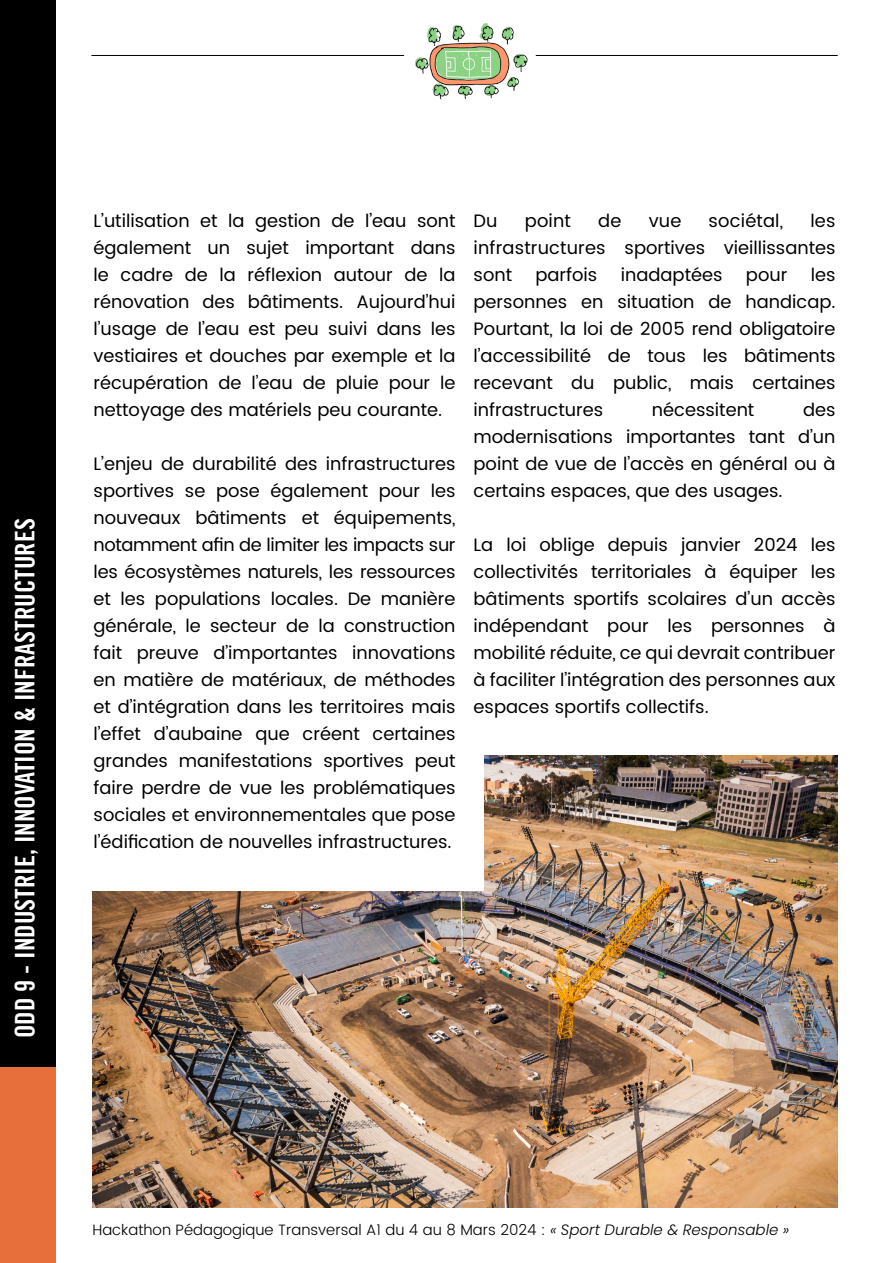
<style>
.page{position:relative;width:893px;height:1263px;background:#fff}
.page>*{position:absolute;margin:0;border:0;box-sizing:border-box;transform-origin:0 0}
.t1{font:27px "Trade Gothic LT Bold Cond Twenty";color:#fff}
.t2{font:18px/27px "Poppins";color:#000;text-align:justify}
.t3{font:300 15px "Poppins";color:#000}
.s1{font-style:italic}
</style>
<div class="page">
<hr style="left:91px;top:55px;width:313px;height:1px;background:#000">
<hr style="left:536px;top:55px;width:302px;height:1px;background:#000">
<img style="left:415px;top:23px;width:113px;height:77px">
<img style="left:92px;top:756px;width:746px;height:452px">
<div style="left:70px;top:721px;width:414px;height:170px;background:#fff"></div>
<div style="left:0;top:0;width:55px;height:1263px;background:#000"></div>
<div style="left:0;top:1067px;width:55px;height:196px;background:#e76f3b"></div>
<h1 class="t1" style="left:8px;top:1038px;width:521px;rotate:-90deg">ODD 9 - INDUSTRIE, INNOVATION &amp; INFRASTRUCTURES</h1>
<p class="t2" style="left:94px;top:207px;width:363px">L’utilisation et la gestion de l’eau sont également un sujet important dans le cadre de la réflexion autour de la rénovation des bâtiments. Aujourd’hui l’usage de l’eau est peu suivi dans les vestiaires et douches par exemple et la récupération de l’eau de pluie pour le nettoyage des matériels peu courante.</p>
<p class="t2" style="left:94px;top:450px;width:363px">L’enjeu de durabilité des infrastructures sportives se pose également pour les nouveaux bâtiments et équipements, notamment afin de limiter les impacts sur les écosystèmes naturels, les ressources et les populations locales. De manière générale, le secteur de la construction fait preuve d’importantes innovations en matière de matériaux, de méthodes et d’intégration dans les territoires mais l’effet d’aubaine que créent certaines grandes manifestations sportives peut faire perdre de vue les problématiques sociales et environnementales que pose l’édification de nouvelles infrastructures.</p>
<p class="t2" style="left:474px;top:207px;width:26px">Du</p>
<p class="t2" style="left:525px;top:207px;width:48px">point</p>
<p class="t2" style="left:598px;top:207px;width:25px">de</p>
<p class="t2" style="left:649px;top:207px;width:34px">vue</p>
<p class="t2" style="left:709px;top:207px;width:76px">sociétal,</p>
<p class="t2" style="left:474px;top:207px;width:363px;text-indent:337px">les infrastructures sportives vieillissantes sont</p>
<p class="t2" style="left:535px;top:261px;width:63px">parfois</p>
<p class="t2" style="left:621px;top:261px;width:103px">inadaptées</p>
<p class="t2" style="left:746px;top:261px;width:43px">pour</p>
<p class="t2" style="left:474px;top:261px;width:364px;text-indent:337px">les personnes en situation de handicap.<br>Pourtant, la loi de 2005 rend obligatoire l’accessibilité de tous les bâtiments recevant du public, mais certaines infrastructures</p>
<p class="t2" style="left:652px;top:396px;width:104px">nécessitent</p>
<p class="t2" style="left:474px;top:396px;width:363px;text-indent:329px">des modernisations importantes tant d’un point de vue de l’accès en général ou à certains espaces, que des usages.</p>
<p class="t2" style="left:474px;top:531px;width:364px">La loi oblige depuis janvier 2024 les collectivités territoriales à équiper les bâtiments sportifs scolaires d’un accès indépendant pour les personnes à mobilité réduite, ce qui devrait contribuer à faciliter l’intégration des personnes aux espaces sportifs collectifs.</p>
<p class="t3" style="left:92px;top:1219px;width:698px">Hackathon Pédagogique Transversal A1 du 4 au 8 Mars 2024 : <span class="s1">« Sport Durable &amp; Responsable »</span></p>
</div>
